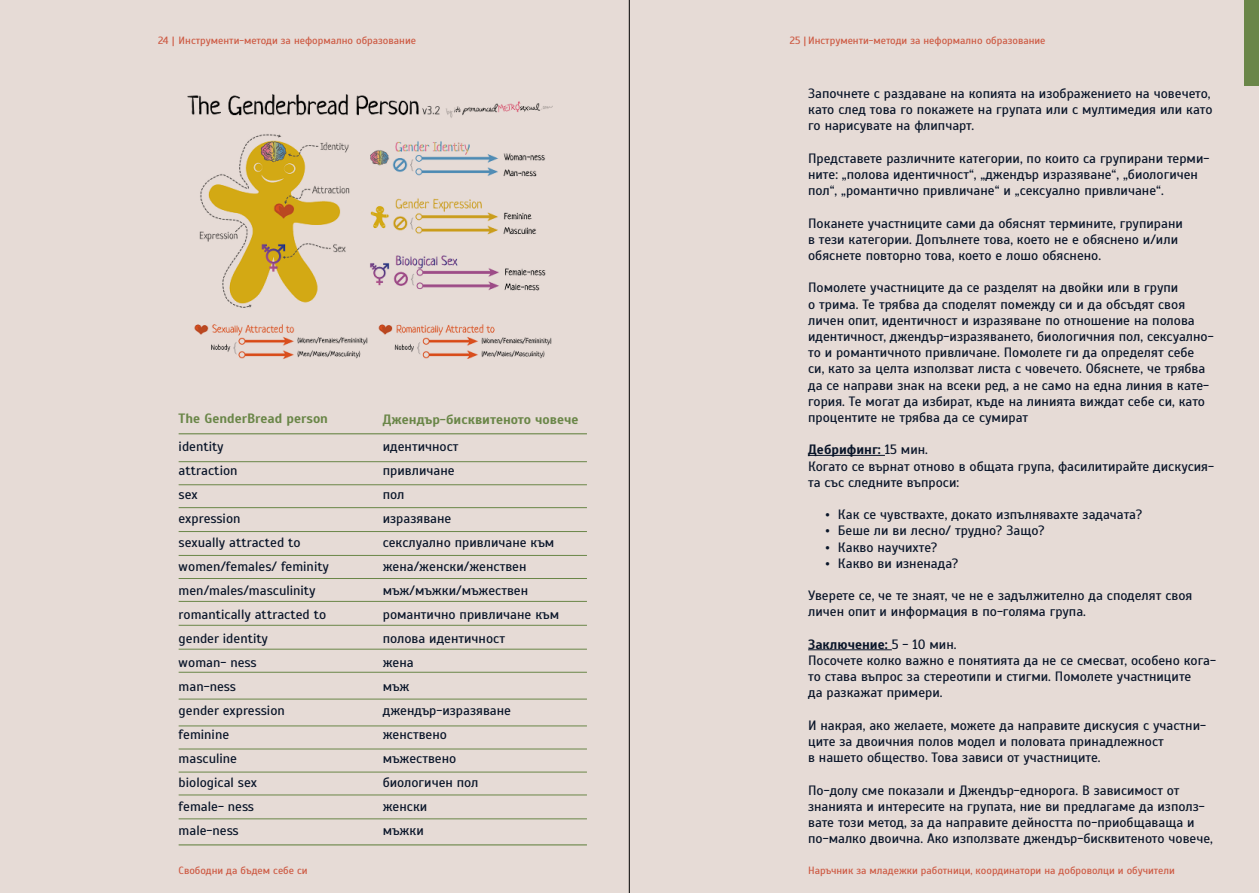
<style>
.page{position:relative;width:1259px;height:893px;background:#fff}
.page>*{position:absolute;margin:0;border:0;box-sizing:border-box;transform-origin:0 0}
.t1{font:13.5px/24px "Scada";color:#091529}
.t2{font:700 13.5px "Scada";color:#6a8648}
.t3{font:10.5px "Scada";color:#cd5942}
.s1{font-weight:700}
</style>
<div class="page">
<div style="left:629px;top:0;width:630px;height:893px;background:#e6dbd6"></div>
<div style="left:0;top:0;width:629px;height:893px;background:#e6dbd6"></div>
<div style="left:1244px;top:0;width:15px;height:85px;background:#6a8648"></div>
<img style="left:187px;top:94px;width:366px;height:265px">
<hr style="left:179px;top:433px;width:408px;height:1px;background:#6a8648">
<hr style="left:179px;top:461px;width:408px;height:1px;background:#6a8648">
<hr style="left:179px;top:555px;width:408px;height:1px;background:#6a8648">
<hr style="left:179px;top:649px;width:408px;height:1px;background:#6a8648">
<hr style="left:179px;top:749px;width:408px;height:1px;background:#6a8648">
<hr style="left:179px;top:844px;width:408px;height:1px;background:#6a8648">
<hr style="left:179px;top:484px;width:408px;height:1px;background:#6a8648">
<hr style="left:179px;top:578px;width:408px;height:1px;background:#6a8648">
<hr style="left:179px;top:672px;width:408px;height:1px;background:#6a8648">
<hr style="left:179px;top:772px;width:408px;height:1px;background:#6a8648">
<hr style="left:179px;top:507px;width:408px;height:1px;background:#6a8648">
<hr style="left:179px;top:601px;width:408px;height:1px;background:#6a8648">
<hr style="left:179px;top:699px;width:408px;height:1px;background:#6a8648">
<hr style="left:179px;top:795px;width:408px;height:1px;background:#6a8648">
<hr style="left:179px;top:531px;width:408px;height:1px;background:#6a8648">
<hr style="left:179px;top:625px;width:408px;height:1px;background:#6a8648">
<hr style="left:179px;top:726px;width:408px;height:1px;background:#6a8648">
<hr style="left:179px;top:819px;width:408px;height:1px;background:#6a8648">
<hr style="left:808px;top:455px;width:77px;height:1px;background:#091529">
<hr style="left:808px;top:649px;width:84px;height:1px;background:#091529">
<hr style="left:629px;top:0;width:1px;height:893px;background:#000">
<p class="t3" style="left:158px;top:35px;width:259px">24 | Инструменти-методи за неформално образование</p>
<p class="t2" style="left:179px;top:411px;width:151px">The GenderBread person</p>
<p class="t1" style="left:179px;top:435px;width:152px">identity<br>attraction<br>sex<br>expression<br>sexually attracted to women/females/ feminity men/males/masculinity romantically attracted to gender identity<br>woman- ness<br>man-ness<br>gender expression feminine<br>masculine<br>biological sex<br>female- ness<br>male-ness</p>
<p class="t2" style="left:383px;top:411px;width:197px">Джендър-бисквитеното човече</p>
<p class="t1" style="left:383px;top:435px;width:178px">идентичност<br>привличане<br>пол<br>изразяване<br>секслуално привличане към жена/женски/женствен мъж/мъжки/мъжествен романтично привличане към полова идентичност<br>жена<br>мъж<br>джендър-изразяване женствено<br>мъжествено<br>биологичен пол<br>женски<br>мъжки</p>
<p class="t3" style="left:790px;top:35px;width:257px">25 | Инструменти-методи за неформално образование</p>
<p class="t1" style="left:808px;top:85px;width:406px;line-height:16.2px">Започнете с раздаване на копията на изображението на човечето, като след това го покажете на групата или с мултимедия или като го нарисувате на флипчарт.</p>
<p class="t1" style="left:808px;top:150px;width:403px;line-height:16.2px">Представете различните категории, по които са групирани терми&shy;ните: „полова идентичност“, „джендър изразяване“, „биологичен пол“, „романтично привличане“ и „сексуално привличане“.</p>
<p class="t1" style="left:808px;top:215px;width:376px;line-height:16.2px">Поканете участниците сами да обяснят термините, групирани в тези категории. Допълнете това, което не е обяснено и/или обяснете повторно това, което е лошо обяснено.</p>
<p class="t1" style="left:808px;top:280px;width:407px;line-height:16.2px">Помолете участниците да се разделят на двойки или в групи<br>о трима. Те трябва да споделят помежду си и да обсъдят своя личен опит, идентичност и изразяване по отношение на полова идентичност, джендър-изразяването, биологичния пол, сексуално&shy;то и романтичното привличане. Помолете ги да определят себе си, като за целта използват листа с човечето. Обяснете, че трябва да се направи знак на всеки ред, а не само на една линия в кате&shy;гория. Те могат да избират, къде на линията виждат себе си, като процентите не трябва да се сумират</p>
<p class="t1" style="left:808px;top:442px;width:407px;line-height:16.2px"><span class="s1">Дебрифинг:</span> 15 мин.<br>Когато се върнат отново в общата група, фасилитирайте дискусия&shy;та със следните въпроси:</p>
<p class="t1" style="left:825px;top:503px;width:319px">• Как се чувствахте, докато изпълнявахте задачата?</p>
<p class="t1" style="left:825px;top:519px;width:221px">• Беше ли ви лесно/ трудно? Защо?</p>
<p class="t1" style="left:825px;top:535px;width:114px">• Какво научихте?</p>
<p class="t1" style="left:825px;top:551px;width:135px">• Какво ви изненада?</p>
<p class="t1" style="left:808px;top:588px;width:386px;line-height:16.2px">Уверете се, че те знаят, че не е задължително да споделят своя личен опит и информация в по-голяма група.</p>
<p class="t1" style="left:808px;top:636px;width:409px;line-height:16.2px"><span class="s1">Заключение:</span> 5 - 10 мин.<br>Посочете колко важно е понятията да не се смесват, особено кога&shy;то става въпрос за стереотипи и стигми. Помолете участниците<br>да разкажат примери.</p>
<p class="t1" style="left:808px;top:717px;width:399px;line-height:16.2px">И накрая, ако желаете, можете да направите дискусия с участни&shy;ците за двоичния полов модел и половата принадлежност<br>в нашето общество. Това зависи от участниците.</p>
<p class="t1" style="left:808px;top:782px;width:406px;line-height:16.2px">По-долу сме показали и Джендър-еднорога. В зависимост от знанията и интересите на групата, ние ви предлагаме да използ&shy;вате този метод, за да направите дейността по-приобщаваща и по-малко двоична. Ако използвате джендър-бисквитеното човече,</p>
<p class="t3" style="left:179px;top:865px;width:131px">Свободни да бъдем себе си</p>
<p class="t3" style="left:808px;top:865px;width:368px">Наръчник за младежки работници, координатори на доброволци и обучители</p>
</div>
